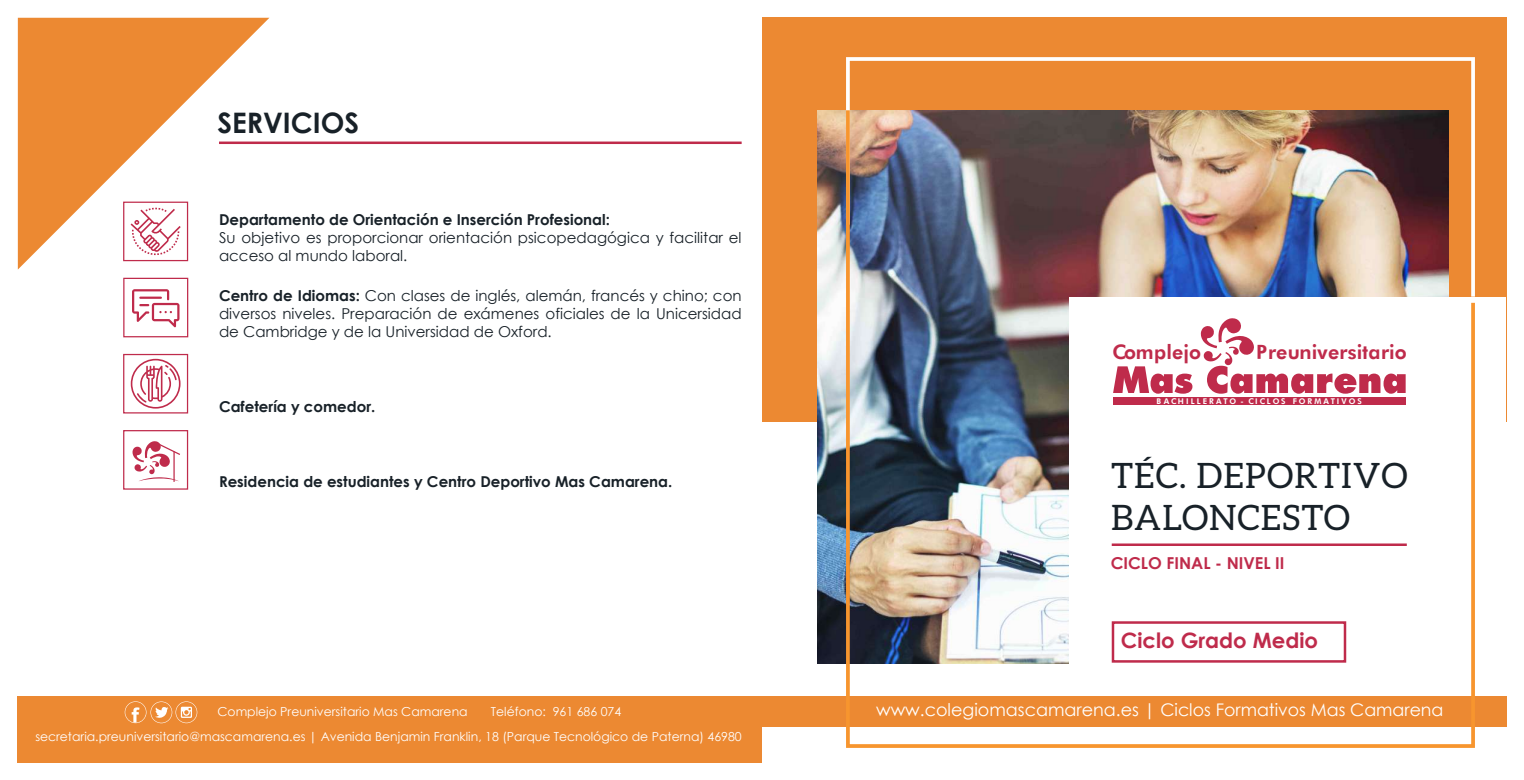
<style>
.page{position:relative;width:1524px;height:780px;background:#fff}
.page>*{position:absolute;margin:0;border:0;box-sizing:border-box;transform-origin:0 0}
.t1{font:35px/42px "Aleo";letter-spacing:.03em;color:#182128}
.t2{font:700 28.25px "Century Gothic";color:#182128}
.t3{font:700 21.25px "Century Gothic";color:#bf2b4b}
.t4{font:700 19.62px "Futura BT";letter-spacing:.01em;color:#bf2b4b}
.t5{font:17.38px "Century Gothic";color:#fff}
.t6{font:700 16.38px "Century Gothic";color:#bf2b4b}
.t7{font:15px/18px "Century Gothic";color:#182128}
.t8{font:700 15px "Century Gothic";color:#182128}
.t9{font:12.38px "Century Gothic";color:#fff}
.t10{font:700 7.88px "Futura BT";letter-spacing:.255em;color:#fff}
.s1{font-weight:700}
.s2{font-size:17.62px}
</style>
<div class="page">
<div style="left:761px;top:18px;width:745px;height:404px;background:#ec8932"></div>
<div style="left:123px;top:278px;width:65px;height:59px;border:1px solid #bf2b4b"></div>
<svg style="left:132px;top:289px;width:47px;height:38px"></svg>
<div style="left:123px;top:354px;width:65px;height:59px;border:1px solid #bf2b4b"></div>
<svg style="left:131px;top:359px;width:49px;height:49px"></svg>
<div style="left:123px;top:430px;width:65px;height:59px;border:1px solid #bf2b4b"></div>
<hr style="left:173px;top:451px;width:2px;height:31px;background:#bf2b4b">
<svg style="left:132px;top:441px;width:48px;height:40px"></svg>
<svg style="left:18px;top:18px;width:251px;height:251px"></svg>
<img style="left:818px;top:110px;width:26px;height:553px">
<div style="left:1069px;top:296px;width:437px;height:466px;background:#fff"></div>
<div style="left:762px;top:696px;width:744px;height:30px;background:#ec8932"></div>
<div style="left:18px;top:696px;width:744px;height:66px;background:#ec8932"></div>
<svg style="left:125px;top:701px;width:72px;height:22px"></svg>
<hr style="left:219px;top:141px;width:522px;height:3px;background:#bf2b4b">
<svg style="left:846px;top:57px;width:629px;height:49px"></svg>
<img style="left:844px;top:106px;width:632px;height:642px">
<h2 class="t2" style="left:217px;top:101px;width:143px">SERVICIOS</h2>
<p class="t8" style="left:219px;top:208px;width:392px">Departamento de Orientación e Inserción Profesional:</p>
<p class="t7" style="left:219px;top:228px;width:524px">Su objetivo es proporcionar orientación psicopedagógica y facilitar el acceso al mundo laboral.</p>
<p class="t7" style="left:219px;top:287px;width:524px;text-align:justify"><span class="s1">Centro de Idiomas:</span> Con clases de inglés, alemán, francés y chino; con diversos niveles. Preparación de exámenes oficiales de la Unicersidad de Cambridge y de la Universidad de Oxford.</p>
<p class="t8" style="left:219px;top:395px;width:158px">Cafetería y comedor.</p>
<p class="t8" style="left:219px;top:470px;width:455px">Residencia de estudiantes y Centro Deportivo Mas Camarena.</p>
<p class="t9" style="left:217px;top:702px;width:252px">Complejo Preuniversitario Mas Camarena</p>
<p class="t9" style="left:491px;top:702px;width:132px">Teléfono: 961 686 074</p>
<p class="t9" style="left:35px;top:728px;width:708px">secretaria.preuniversitario@mascamarena.es | Avenida Benjamin Franklin, 18 (Parque Tecnológico de Paterna) 46980</p>
<h3 class="t4" style="left:1112px;top:340px;width:90px">Complejo</h3>
<h3 class="t4" style="left:1256px;top:340px;width:152px">Preuniversitario</h3>
<p class="t10" style="left:1156px;top:396px;width:207px">BACHILLERATO - CICLOS FORMATIVOS</p>
<h1 class="t1" style="left:1111px;top:453px;width:298px">TÉC. DEPORTIVO<br>BALONCESTO</h1>
<p class="t6" style="left:1110px;top:550px;width:175px">CICLO FINAL - NIVEL II</p>
<h3 class="t3" style="left:1121px;top:624px;width:199px">Ciclo Grado Medio</h3>
<p class="t5" style="left:876px;top:697px;width:569px"><span class="s2">www.colegiomascamarena.es</span> | Ciclos Formativos Mas Camarena</p>
</div>
